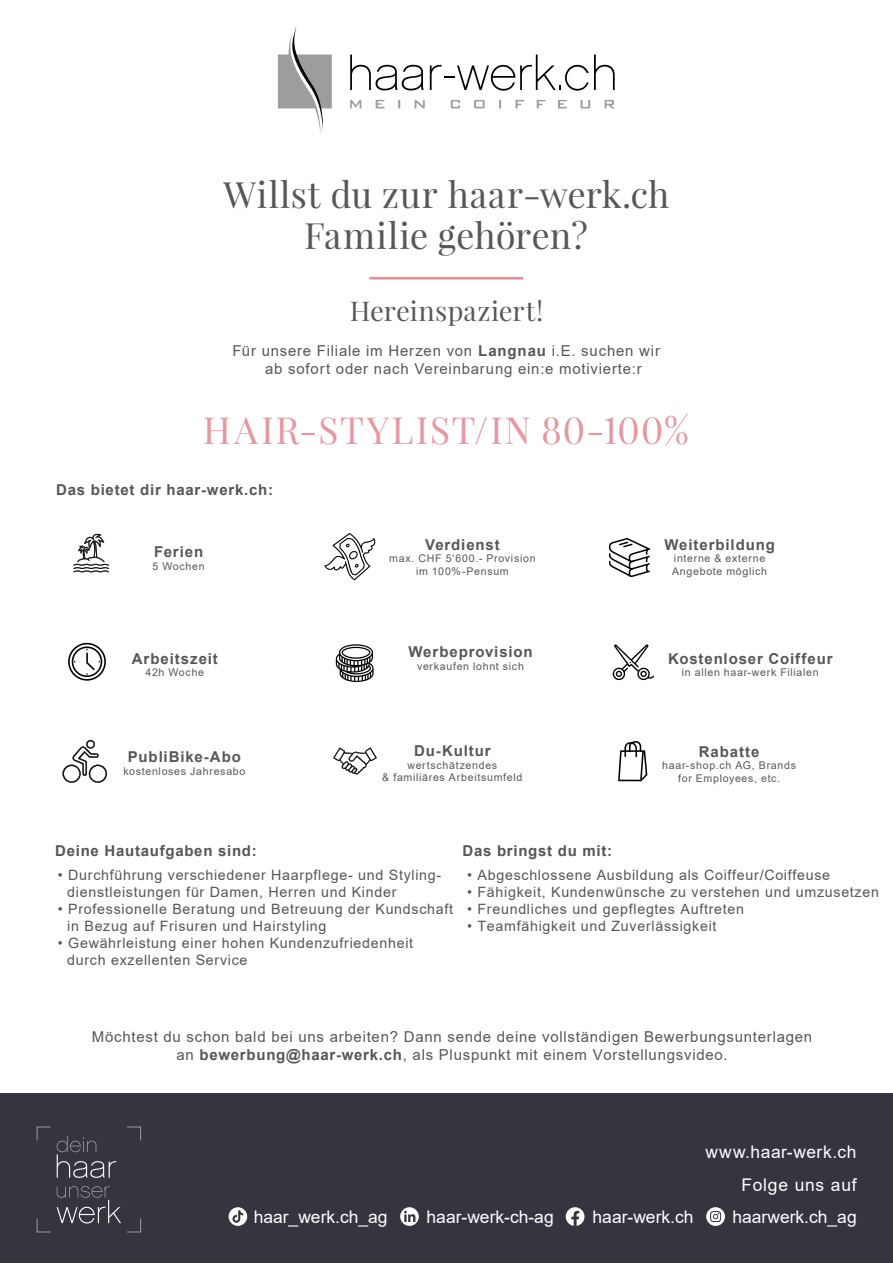
<style>
.page{position:relative;width:893px;height:1263px;background:#fff}
.page>*{position:absolute;margin:0;border:0;box-sizing:border-box;transform-origin:0 0}
.t1{font:37.35px "Playfair Display";letter-spacing:.055em;color:#e5989f}
.t2{font:36.15px/41.5px "Playfair Display";letter-spacing:.02em;color:#575756;text-align:center}
.t3{font:27.15px "Playfair Display";letter-spacing:.01em;color:#575756}
.t4{font:17.4px "Arial";color:#fff}
.t5{font:17.4px/33.2px "Arial";letter-spacing:.04em;color:#fff;text-align:right}
.t6{font:15px/18px "Arial";letter-spacing:.05em;color:#575756}
.t7{font:700 15px "Arial";letter-spacing:.06em;color:#575756}
.t8{font:700 15px "Arial";letter-spacing:.05em;color:#575656}
.t9{font:14.25px/17.1px "Arial";letter-spacing:.05em;color:#575656}
.t10{font:10.65px/12.8px "Arial";letter-spacing:.065em;color:#575756;text-align:center}
.s1{font-weight:700}
</style>
<div class="page">
<div style="left:0;top:1093px;width:893px;height:170px;background:#34353f"></div>
<svg style="left:706px;top:1207px;width:19px;height:19px"></svg>
<svg style="left:566px;top:1207px;width:18px;height:19px"></svg>
<svg style="left:400px;top:1207px;width:19px;height:19px"></svg>
<svg style="left:229px;top:1207px;width:18px;height:19px"></svg>
<svg style="left:350px;top:55px;width:74px;height:35px"></svg>
<svg style="left:430px;top:55px;width:185px;height:36px"></svg>
<svg style="left:350px;top:100px;width:11px;height:8px"></svg>
<svg style="left:376px;top:100px;width:8px;height:8px"></svg>
<svg style="left:398px;top:100px;width:2px;height:8px"></svg>
<svg style="left:415px;top:100px;width:10px;height:8px"></svg>
<svg style="left:451px;top:100px;width:9px;height:8px"></svg>
<svg style="left:474px;top:100px;width:11px;height:8px"></svg>
<svg style="left:499px;top:100px;width:2px;height:8px"></svg>
<svg style="left:515px;top:100px;width:9px;height:8px"></svg>
<svg style="left:537px;top:100px;width:8px;height:8px"></svg>
<svg style="left:558px;top:100px;width:9px;height:8px"></svg>
<svg style="left:580px;top:100px;width:10px;height:8px"></svg>
<svg style="left:605px;top:100px;width:9px;height:8px"></svg>
<svg style="left:278px;top:26px;width:54px;height:109px"></svg>
<svg style="left:57px;top:1136px;width:59px;height:42px"></svg>
<svg style="left:36px;top:1218px;width:15px;height:15px"></svg>
<svg style="left:36px;top:1126px;width:15px;height:15px"></svg>
<svg style="left:127px;top:1126px;width:14px;height:15px"></svg>
<svg style="left:57px;top:1186px;width:84px;height:47px"></svg>
<svg style="left:612px;top:644px;width:42px;height:37px"></svg>
<svg style="left:73px;top:534px;width:36px;height:39px"></svg>
<svg style="left:333px;top:747px;width:44px;height:28px"></svg>
<svg style="left:68px;top:643px;width:38px;height:38px"></svg>
<svg style="left:618px;top:741px;width:29px;height:40px"></svg>
<svg style="left:62px;top:740px;width:45px;height:43px"></svg>
<svg style="left:336px;top:644px;width:38px;height:38px"></svg>
<svg style="left:324px;top:533px;width:52px;height:47px"></svg>
<hr style="left:369px;top:277px;width:154px;height:3px;background:#e49198">
<svg style="left:608px;top:538px;width:42px;height:40px"></svg>
<h2 class="t2" style="left:223px;top:172px;width:448px">Willst du zur haar-werk.ch<br>Familie gehören?</h2>
<h3 class="t3" style="left:350px;top:291px;width:194px">Hereinspaziert!</h3>
<p class="t6" style="left:265px;top:342px;width:396px;text-indent:-33px">Für unsere Filiale im Herzen von <span class="s1">Langnau</span> i.E. suchen wir ab sofort oder nach Vereinbarung ein:e motivierte:r</p>
<h1 class="t1" style="left:203px;top:404px;width:488px">HAIR-STYLIST/IN 80-100%</h1>
<p class="t8" style="left:56px;top:479px;width:218px">Das bietet dir haar-werk.ch:</p>
<p class="t7" style="left:154px;top:541px;width:51px">Ferien</p>
<p class="t10" style="left:152px;top:559px;width:54px">5 Wochen</p>
<p class="t7" style="left:425px;top:534px;width:76px">Verdienst</p>
<p class="t10" style="left:389px;top:552px;width:148px">max. CHF 5‘600.- Provision im 100%-Pensum</p>
<p class="t7" style="left:664px;top:534px;width:112px">Weiterbildung</p>
<p class="t10" style="left:672px;top:552px;width:97px;text-align:left">interne &amp; externe<br>Angebote möglich</p>
<p class="t7" style="left:132px;top:648px;width:88px">Arbeitszeit</p>
<p class="t7" style="left:408px;top:641px;width:126px">Werbeprovision</p>
<p class="t10" style="left:417px;top:660px;width:108px">verkaufen lohnt sich</p>
<p class="t7" style="left:668px;top:648px;width:166px">Kostenloser Coiffeur</p>
<p class="t10" style="left:146px;top:666px;width:60px">42h Woche</p>
<p class="t10" style="left:682px;top:666px;width:138px">in allen haar-werk Filialen</p>
<p class="t7" style="left:128px;top:746px;width:115px">PubliBike-Abo</p>
<p class="t10" style="left:123px;top:765px;width:123px">kostenloses Jahresabo</p>
<p class="t7" style="left:414px;top:740px;width:78px">Du-Kultur</p>
<p class="t10" style="left:382px;top:758px;width:142px">wertschätzendes<br>&amp; familiäres Arbeitsumfeld</p>
<p class="t8" style="left:55px;top:840px;width:203px">Deine Hautaufgaben sind:</p>
<p class="t8" style="left:462px;top:840px;width:151px">Das bringst du mit:</p>
<p class="t7" style="left:699px;top:741px;width:62px">Rabatte</p>
<p class="t10" style="left:662px;top:759px;width:135px">haar-shop.ch AG, Brands for Employees, etc.</p>
<p class="t9" style="left:67px;top:866px;width:375px;text-indent:-9px">• Durchführung verschiedener Haarpflege- und Styling&shy;dienstleistungen für Damen, Herren und Kinder</p>
<p class="t9" style="left:67px;top:900px;width:387px;text-indent:-9px">• Professionelle Beratung und Betreuung der Kundschaft in Bezug auf Frisuren und Hairstyling</p>
<p class="t9" style="left:67px;top:935px;width:347px;text-indent:-9px">• Gewährleistung einer hohen Kundenzufriedenheit durch exzellenten Service</p>
<p class="t9" style="left:467px;top:866px;width:364px">• Abgeschlossene Ausbildung als Coiffeur/Coiffeuse</p>
<p class="t9" style="left:467px;top:883px;width:413px">• Fähigkeit, Kundenwünsche zu verstehen und umzusetzen</p>
<p class="t9" style="left:467px;top:900px;width:278px">• Freundliches und gepflegtes Auftreten</p>
<p class="t9" style="left:467px;top:917px;width:251px">• Teamfähigkeit und Zuverlässigkeit</p>
<p class="t6" style="left:92px;top:1028px;width:722px;text-align:center">Möchtest du schon bald bei uns arbeiten? Dann sende deine vollständigen Bewerbungsunterlagen an <span class="s1">bewerbung@haar-werk.ch</span>, als Pluspunkt mit einem Vorstellungsvideo.</p>
<p class="t5" style="left:705px;top:1135px;width:153px">www.haar-werk.ch<br>Folge uns auf</p>
<p class="t4" style="left:254px;top:1207px;width:135px">haar_werk.ch_ag</p>
<p class="t4" style="left:426px;top:1207px;width:129px">haar-werk-ch-ag</p>
<p class="t4" style="left:593px;top:1207px;width:102px">haar-werk.ch</p>
<p class="t4" style="left:732px;top:1207px;width:126px">haarwerk.ch_ag</p>
</div>
